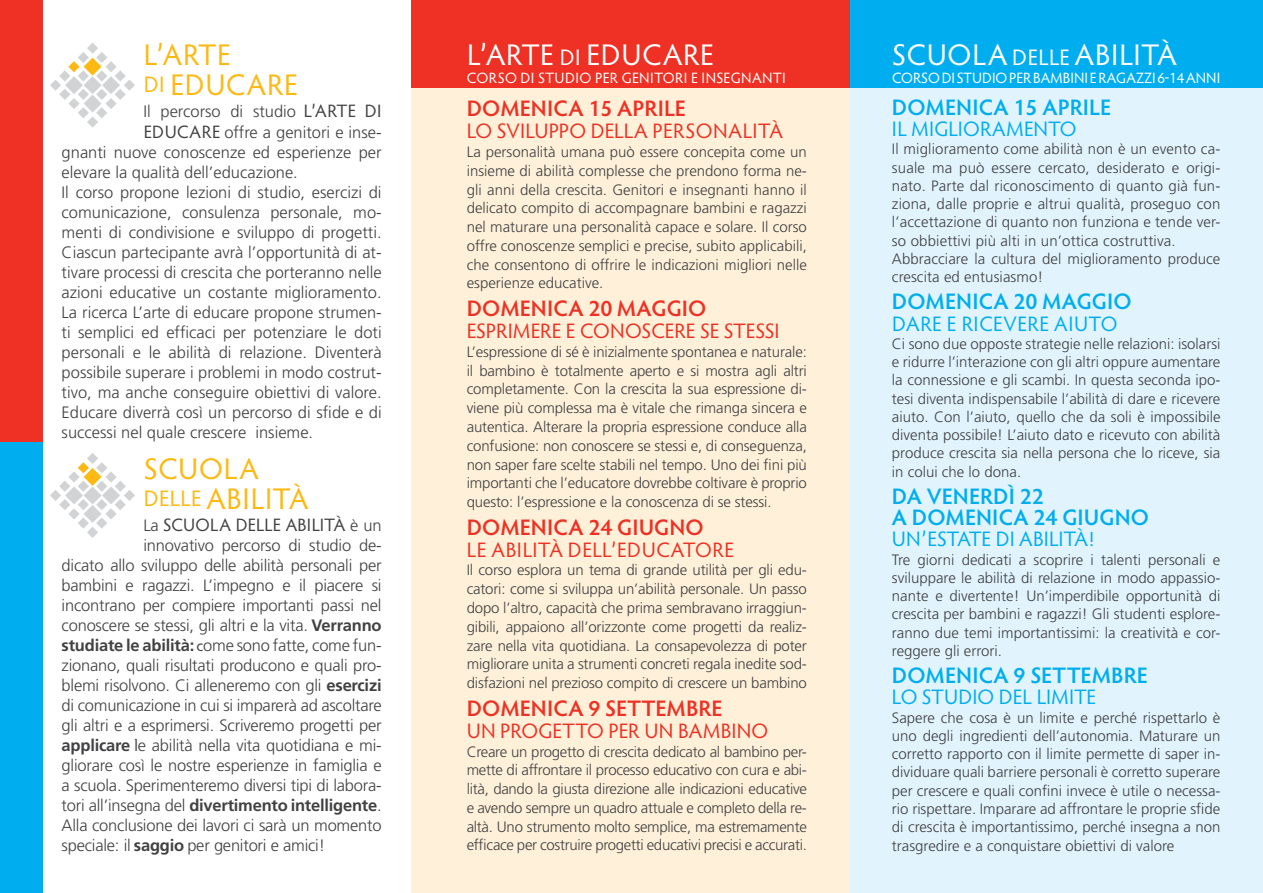
<style>
.page{position:relative;width:1263px;height:893px;background:#fff}
.page>*{position:absolute;margin:0;border:0;box-sizing:border-box;transform-origin:0 0}
.t1{font:30px "Hypatia Sans Pro";letter-spacing:.02em;color:#fff}
.t2{font:30px/30.2px "Hypatia Sans Pro";letter-spacing:.02em;color:#fdb913}
.t3{font:600 22.5px/21.3px "Hypatia Sans Pro";letter-spacing:.01em;color:#00aeef}
.t4{font:600 22.5px "Hypatia Sans Pro";letter-spacing:.01em;color:#ee3124}
.t5{font:21px "Hypatia Sans Pro";letter-spacing:.01em;color:#ee3124}
.t6{font:21px "Hypatia Sans Pro";letter-spacing:.01em;color:#00aeef}
.t7{font:21px "Hypatia Sans Pro";letter-spacing:-.01em;color:#00aeef}
.t8{font:18px "Hypatia Sans Pro";letter-spacing:.01em;color:#414042}
.t9{font:300 16.5px/20px "Frutiger";color:#414042}
.t10{font:300 15px/18.8px "Frutiger";color:#414042;text-align:justify}
.t11{font:15px "Hypatia Sans Pro";letter-spacing:.01em;color:#fff}
.s1{font-size:22.5px}
.s2{font-family:"Hypatia Sans Pro";font-weight:400;font-size:18px}
.s3{font-family:"Frutiger";font-weight:300;font-size:16.5px}
.s4{font-weight:700}
.s5{font-family:"Hypatia Sans Pro";font-weight:400}
</style>
<div class="page">
<div style="left:849px;top:0;width:414px;height:893px;background:#e1f4fd"></div>
<div style="left:411px;top:0;width:438px;height:893px;background:#fff1d9"></div>
<div style="left:411px;top:0;width:438px;height:87px;background:#ee3124"></div>
<div style="left:850px;top:0;width:413px;height:87px;background:#00aeef"></div>
<div style="left:0;top:0;width:43px;height:442px;background:#ee3124"></div>
<div style="left:0;top:442px;width:43px;height:451px;background:#00aeef"></div>
<svg style="left:50px;top:43px;width:85px;height:85px"></svg>
<svg style="left:50px;top:453px;width:85px;height:85px"></svg>
<h1 class="t2" style="left:144px;top:38px;width:156px">L’ARTE<br><span class="s1">DI</span> EDUCARE</h1>
<p class="t9" style="left:144px;top:100px;width:240px;line-height:21.8px">Il percorso di studio <span class="s2">L’ARTE DI<br>EDUCARE</span> offre a genitori e inse-</p>
<p class="t9" style="left:62px;top:143px;width:322px">gnanti nuove conoscenze ed esperienze per elevare la qualità dell’educazione.<br>Il corso propone lezioni di studio, esercizi di comunicazione, consulenza personale, mo&shy;menti di condivisione e sviluppo di progetti.<br>Ciascun partecipante avrà l’opportunità di at&shy;tivare processi di crescita che porteranno nelle azioni educative un costante miglioramento.<br>La ricerca L’arte di educare propone strumen&shy;ti semplici ed efficaci per potenziare le doti personali e le abilità di relazione. Diventerà possibile superare i problemi in modo costrut&shy;tivo, ma anche conseguire obiettivi di valore.<br>Educare diverrà così un percorso di sfide e di successi nel quale crescere insieme.</p>
<h1 class="t2" style="left:144px;top:453px;width:166px">SCUOLA<br><span class="s1">DELLE</span> ABILITÀ</h1>
<p class="t8" style="left:144px;top:513px;width:240px"><span class="s3">La</span> SCUOLA DELLE ABILITÀ <span class="s3">è un</span></p>
<p class="t9" style="left:62px;top:535px;width:322px;text-align:justify;text-indent:82px">innovativo percorso di studio de&shy;dicato allo sviluppo delle abilità personali per bambini e ragazzi. L’impegno e il piacere si incontrano per compiere importanti passi nel conoscere se stessi, gli altri e la vita. <span class="s4">Verranno studiate le abilità:</span> <span class="s5">c</span>ome sono fatte, come fun&shy;zionano, quali risultati producono e quali pro&shy;blemi risolvono. Ci alleneremo con gli <span class="s4">esercizi </span>di comunicazione in cui si imparerà ad ascoltare gli altri e a esprimersi. Scriveremo progetti per <span class="s4">applicare</span> <span class="s5">l</span>e abilità nella vita quotidiana e mi&shy;gliorare così le nostre esperienze in famiglia e a scuola. Sperimenteremo diversi tipi di labora&shy;tori all’insegna del <span class="s4">divertimento intelligente</span>.<br>Alla conclusione dei lavori ci sarà un momento speciale: il <span class="s4">saggio</span> per genitori e amici!</p>
<h1 class="t1" style="left:467px;top:34px;width:249px">L’ARTE <span class="s1">DI</span> EDUCARE</h1>
<p class="t11" style="left:467px;top:68px;width:320px">CORSO DI STUDIO PER GENITORI E INSEGNANTI</p>
<h2 class="t4" style="left:467px;top:93px;width:221px">DOMENICA 15 APRILE</h2>
<h3 class="t5" style="left:467px;top:117px;width:318px">LO SVILUPPO DELLA PERSONALITÀ</h3>
<p class="t10" style="left:467px;top:142px;width:342px">La personalità umana può essere concepita come un insieme di abilità complesse che prendono forma ne&shy;gli anni della crescita. Genitori e insegnanti hanno il delicato compito di accompagnare bambini e ragazzi nel maturare una personalità capace e solare. Il corso offre conoscenze semplici e precise, subito applicabili, che consentono di offrire le indicazioni migliori nelle esperienze educative.</p>
<h2 class="t4" style="left:467px;top:293px;width:241px">DOMENICA 20 MAGGIO</h2>
<h3 class="t5" style="left:467px;top:317px;width:314px">ESPRIMERE E CONOSCERE SE STESSI</h3>
<p class="t10" style="left:467px;top:342px;width:342px">L’espressione di sé è inizialmente spontanea e naturale: il bambino è totalmente aperto e si mostra agli altri completamente. Con la crescita la sua espressione di&shy;viene più complessa ma è vitale che rimanga sincera e autentica. Alterare la propria espressione conduce alla confusione: non conoscere se stessi e, di conseguenza, non saper fare scelte stabili nel tempo. Uno dei fini più importanti che l’educatore dovrebbe coltivare è proprio questo: l’espressione e la conoscenza di se stessi.</p>
<h2 class="t4" style="left:467px;top:512px;width:239px">DOMENICA 24 GIUGNO</h2>
<h3 class="t5" style="left:467px;top:535px;width:269px">LE ABILITÀ DELL’EDUCATORE</h3>
<p class="t10" style="left:467px;top:561px;width:342px">Il corso esplora un tema di grande utilità per gli edu&shy;catori: come si sviluppa un’abilità personale. Un passo dopo l’altro, capacità che prima sembravano irraggiun&shy;gibili, appaiono all’orizzonte come progetti da realiz&shy;zare nella vita quotidiana. La consapevolezza di poter migliorare unita a strumenti concreti regala inedite sod&shy;disfazioni nel prezioso compito di crescere un bambino</p>
<h2 class="t4" style="left:467px;top:693px;width:258px">DOMENICA 9 SETTEMBRE</h2>
<h3 class="t5" style="left:467px;top:716px;width:303px">UN PROGETTO PER UN BAMBINO</h3>
<p class="t10" style="left:467px;top:742px;width:342px">Creare un progetto di crescita dedicato al bambino per&shy;mette di affrontare il processo educativo con cura e abi&shy;lità, dando la giusta direzione alle indicazioni educative e avendo sempre un quadro attuale e completo della re&shy;altà. Uno strumento molto semplice, ma estremamente efficace per costruire progetti educativi precisi e accurati.</p>
<h1 class="t1" style="left:892px;top:34px;width:286px">SCUOLA <span class="s1">DELLE</span> ABILITÀ</h1>
<p class="t11" style="left:892px;top:68px;width:330px">CORSO DI STUDIO PER BAMBINI E RAGAZZI 6-14 ANNI</p>
<h2 class="t3" style="left:892px;top:96px;width:221px">DOMENICA 15 APRILE</h2>
<h3 class="t6" style="left:892px;top:115px;width:186px">IL MIGLIORAMENTO</h3>
<p class="t10" style="left:892px;top:140px;width:330px;line-height:18.3px;text-align:left">Il miglioramento come abilità non è un evento ca&shy;suale ma può essere cercato, desiderato e origi&shy;nato. Parte dal riconoscimento di quanto già fun&shy;ziona, dalle proprie e altrui qualità, proseguo con l’accettazione di quanto non funziona e tende ver&shy;so obbiettivi più alti in un’ottica costruttiva.<br>Abbracciare la cultura del miglioramento produce crescita ed entusiasmo!</p>
<h2 class="t3" style="left:892px;top:290px;width:241px">DOMENICA 20 MAGGIO</h2>
<h3 class="t6" style="left:892px;top:309px;width:227px">DARE E RICEVERE AIUTO</h3>
<p class="t10" style="left:892px;top:335px;width:330px;line-height:18.3px">Ci sono due opposte strategie nelle relazioni: isolarsi e ridurre l’interazione con gli altri oppure aumentare la connessione e gli scambi. In questa seconda ipo&shy;tesi diventa indispensabile l’abilità di dare e ricevere aiuto. Con l’aiuto, quello che da soli è impossibile diventa possibile! L’aiuto dato e ricevuto con abilità produce crescita sia nella persona che lo riceve, sia in colui che lo dona.</p>
<h2 class="t3" style="left:892px;top:485px;width:259px">DA VENERDÌ 22<br>A DOMENICA 24 GIUGNO</h2>
<h3 class="t7" style="left:892px;top:525px;width:204px">UN’ESTATE DI ABILITÀ!</h3>
<p class="t10" style="left:892px;top:550px;width:330px;line-height:18.3px">Tre giorni dedicati a scoprire i talenti personali e sviluppare le abilità di relazione in modo appassio&shy;nante e divertente! Un’imperdibile opportunità di crescita per bambini e ragazzi! Gli studenti esplore&shy;ranno due temi importantissimi: la creatività e cor&shy;reggere gli errori.</p>
<h2 class="t3" style="left:892px;top:664px;width:258px">DOMENICA 9 SETTEMBRE</h2>
<h3 class="t6" style="left:892px;top:683px;width:206px">LO STUDIO DEL LIMITE</h3>
<p class="t10" style="left:892px;top:708px;width:330px;line-height:18.3px">Sapere che cosa è un limite e perché rispettarlo è uno degli ingredienti dell’autonomia. Maturare un corretto rapporto con il limite permette di saper in&shy;dividuare quali barriere personali è corretto superare per crescere e quali confini invece è utile o necessa&shy;rio rispettare. Imparare ad affrontare le proprie sfide di crescita è importantissimo, perché insegna a non trasgredire e a conquistare obiettivi di valore</p>
</div>
